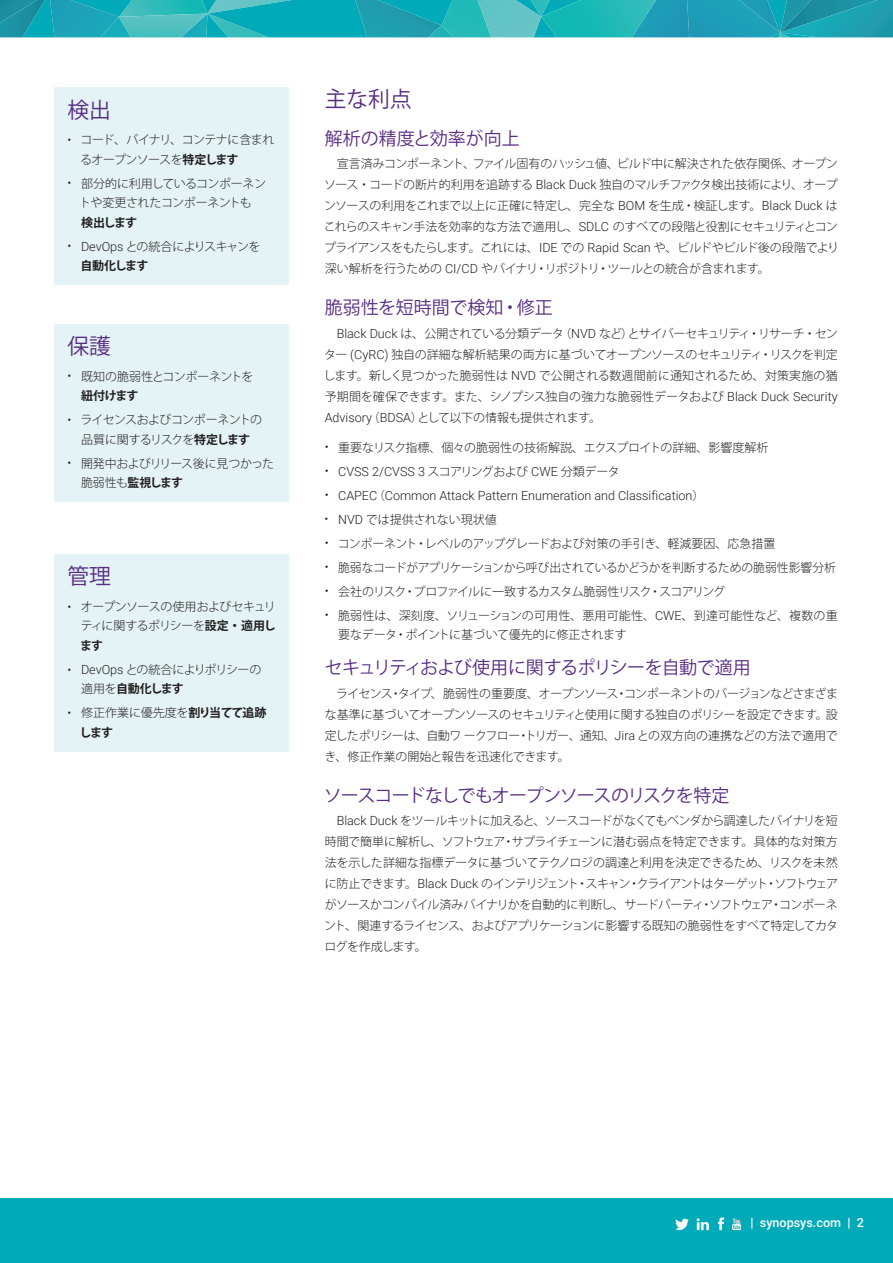
<style>
.page{position:relative;width:893px;height:1263px;background:#fff}
.page>*{position:absolute;margin:0;border:0;box-sizing:border-box;transform-origin:0 0}
.t1{font:21.75px "Koz Go Pro";color:#592d84}
.t2{font:18px "Koz Go Pro";letter-spacing:-.03em;color:#592d84}
.t3{font:18px "Koz Go Pro";color:#592d84}
.t4{font:18px "Koz Go Pro";letter-spacing:-.07em;color:#592d84}
.t5{font:300 12.6px "Roboto";color:#231f20}
.t6{font:500 12.6px "Roboto";color:#fff}
.t7{font:300 12px/21px "Koz Go Pro";letter-spacing:-.03em;color:#231f20;text-align:justify}
.t8{font:300 12px/19.5px "Koz Go Pro";color:#231f20}
.t9{font:300 12px/19.5px "Koz Go Pro";letter-spacing:-.07em;color:#231f20}
.t10{font:300 12px "Koz Go Pro";letter-spacing:-.01em;color:#231f20}
.t11{font:300 12px/19.5px "Koz Go Pro";letter-spacing:-.05em;color:#231f20}
.t12{font:300 12px/19.5px "Koz Go Pro";letter-spacing:-.06em;color:#231f20;text-align:center}
.t13{font:700 12px/19.5px "Koz Go Pro";letter-spacing:-.1em;color:#231f20}
.s1{font-family:"Roboto"}
.s2{font-weight:700}
.s3{font-family:"Roboto";font-size:12.6px}
.s4{font-family:"Roboto";font-weight:300}
.s5{font-weight:300}
.s6{font-size:12px}
.s7{font-family:"Koz Go Pro";font-size:12px}
</style>
<div class="page">
<svg style="left:0;top:0;width:893px;height:37px;background:#20aab6"></svg>
<div style="left:0;top:1198px;width:893px;height:65px;background:#00aab8"></div>
<svg style="left:675px;top:1218px;width:14px;height:12px"></svg>
<svg style="left:718px;top:1217px;width:6px;height:13px"></svg>
<svg style="left:732px;top:1218px;width:9px;height:12px"></svg>
<svg style="left:697px;top:1218px;width:12px;height:12px"></svg>
<div style="left:54px;top:88px;width:234px;height:197px;background:#e4f3f5"></div>
<div style="left:54px;top:324px;width:234px;height:178px;background:#e4f3f5"></div>
<div style="left:54px;top:554px;width:234px;height:198px;background:#e4f3f5"></div>
<h1 class="t1" style="left:68px;top:96px;width:45px">検出</h1>
<p class="t11" style="left:80px;top:130px;width:196px;text-indent:-13px"><span class="s1">•</span> コード、バイナリ、コンテナに含まれるオープンソースを<span class="s2">特定します</span></p>
<p class="t7" style="left:68px;top:174px;width:200px;line-height:19.5px;text-align:center"><span class="s1">•</span> 部分的に利用しているコンポーネントや変更されたコンポーネントも</p>
<p class="t13" style="left:81px;top:213px;width:58px">検出します</p>
<p class="t9" style="left:81px;top:237px;width:181px;text-indent:-13px"><span class="s1">•</span> <span class="s3">DevOps</span> との統合によりスキャンを<span class="s2">自動化します</span></p>
<h1 class="t1" style="left:68px;top:332px;width:45px">保護</h1>
<p class="t7" style="left:81px;top:366px;width:174px;line-height:19.5px;text-indent:-14px"><span class="s1">•</span> 既知の脆弱性とコンポーネントを<span class="s2">紐付けます</span></p>
<p class="t12" style="left:68px;top:410px;width:196px"><span class="s1">•</span> ライセンスおよびコンポーネントの品質に関するリスクを<span class="s2">特定します</span></p>
<p class="t7" style="left:81px;top:453px;width:195px;line-height:19.5px;text-indent:-13px"><span class="s1">•</span> 開発中およびリリース後に見つかった脆弱性も<span class="s2">監視します</span></p>
<h1 class="t1" style="left:68px;top:562px;width:45px">管理</h1>
<p class="t7" style="left:80px;top:597px;width:197px;line-height:19.5px;text-indent:-13px"><span class="s1">•</span> オープンソースの使用およびセキュリティに関するポリシーを<span class="s2">設定・適用します</span></p>
<p class="t9" style="left:81px;top:660px;width:182px;text-indent:-14px"><span class="s1">•</span> <span class="s3">DevOps</span> との統合によりポリシーの適用を<span class="s2">自動化します</span></p>
<p class="t13" style="left:80px;top:704px;width:189px;text-indent:-12px"><span class="s4">•</span> <span class="s5">修正作業に優先度を</span>割り当てて追跡します</p>
<h1 class="t1" style="left:325px;top:85px;width:88px">主な利点</h1>
<h2 class="t3" style="left:325px;top:127px;width:197px">解析の精度と効率が向上</h2>
<p class="t7" style="left:324px;top:153px;width:517px;text-indent:13px">宣言済みコンポーネント、ファイル固有のハッシュ値、ビルド中に解決された依存関係、オープンソース・コードの断片的利用を追跡する <span class="s3">Black Duck</span> 独自のマルチファクタ検出技術により、オープンソースの利用をこれまで以上に正確に特定し、完全な <span class="s3">BOM</span> を生成・検証します。<span class="s3">Black Duck</span> はこれらのスキャン手法を効率的な方法で適用し、<span class="s3">SDLC</span> のすべての段階と役割にセキュリティとコンプライアンスをもたらします。これには、<span class="s3">IDE</span> での <span class="s3">Rapid Scan</span> や、ビルドやビルド後の段階でより深い解析を行うための <span class="s3">CI/CD</span> やバイナリ・リポジトリ・ツールとの統合が含まれます。</p>
<h2 class="t3" style="left:325px;top:296px;width:230px">脆弱性を短時間で検知・修正</h2>
<p class="t7" style="left:323px;top:323px;width:516px;text-indent:13px"><span class="s3">Black Duck</span> は、公開されている分類データ（<span class="s3">NVD</span> など）とサイバーセキュリティ・リサーチ・センター <span class="s3">(CyRC)</span> 独自の詳細な解析結果の両方に基づいてオープンソースのセキュリティ・リスクを判定します。新しく見つかった脆弱性は <span class="s3">NVD</span> で公開される数週間前に通知されるため、対策実施の猶予期間を確保できます。また、シノプシス独自の強力な脆弱性データおよび <span class="s3">Black Duck Security Advisory</span>（<span class="s3">BDSA</span>）として以下の情報も提供されます。</p>
<p class="t8" style="left:325px;top:438px;width:445px"><span class="s1">•</span> 重要なリスク指標、個々の脆弱性の技術解説、エクスプロイトの詳細、影響度解析</p>
<p class="t5" style="left:325px;top:463px;width:297px"><span class="s6">•</span> CVSS 2/CVSS 3 <span class="s7">スコアリングおよび</span> CWE <span class="s7">分類データ</span></p>
<p class="t5" style="left:325px;top:487px;width:381px"><span class="s6">•</span> CAPEC<span class="s7">（</span>Common Attack Pattern Enumeration and Classification<span class="s7">）</span></p>
<p class="t8" style="left:325px;top:510px;width:174px"><span class="s1">•</span> <span class="s3">NVD</span> では提供されない現状値</p>
<p class="t10" style="left:325px;top:535px;width:452px"><span class="s1">•</span> コンポーネント・レベルのアップグレードおよび対策の手引き、軽減要因、応急措置</p>
<p class="t7" style="left:325px;top:557px;width:513px"><span class="s1">•</span> 脆弱なコードがアプリケーションから呼び出されているかどうかを判断するための脆弱性影響分析</p>
<p class="t9" style="left:325px;top:582px;width:402px"><span class="s1">•</span> 会社のリスク・プロファイルに一致するカスタム脆弱性リスク・スコアリング</p>
<p class="t8" style="left:338px;top:606px;width:501px;text-indent:-14px"><span class="s1">•</span> 脆弱性は、深刻度、ソリューションの可用性、悪用可能性、<span class="s3">CWE</span>、到達可能性など、複数の重要なデータ・ポイントに基づいて優先的に修正されます</p>
<h2 class="t2" style="left:324px;top:656px;width:428px">セキュリティおよび使用に関するポリシーを自動で適用</h2>
<p class="t7" style="left:324px;top:683px;width:515px;text-indent:12px">ライセンス・タイプ、脆弱性の重要度、オープンソース・コンポーネントのバージョンなどさまざまな基準に基づいてオープンソースのセキュリティと使用に関する独自のポリシーを設定できます。設定したポリシーは、自動ワークフロー・トリガー、通知、<span class="s3">Jira</span> との双方向の連携などの方法で適用でき、修正作業の開始と報告を迅速化できます。</p>
<h2 class="t4" style="left:324px;top:784px;width:407px">ソースコードなしでもオープンソースのリスクを特定</h2>
<p class="t7" style="left:324px;top:810px;width:516px;text-indent:13px"><span class="s3">Black Duck</span> をツールキットに加えると、ソースコードがなくてもベンダから調達したバイナリを短時間で簡単に解析し、ソフトウェア・サプライチェーンに潜む弱点を特定できます。具体的な対策方法を示した詳細な指標データに基づいてテクノロジの調達と利用を決定できるため、リスクを未然に防止できます。<span class="s3">Black Duck</span> のインテリジェント・スキャン・クライアントはターゲット・ソフトウェアがソースかコンパイル済みバイナリかを自動的に判断し、サードパーティ・ソフトウェア・コンポーネント、関連するライセンス、およびアプリケーションに影響する既知の脆弱性をすべて特定してカタログを作成します。</p>
<p class="t6" style="left:750px;top:1214px;width:115px">| synopsys.com | 2</p>
</div>
